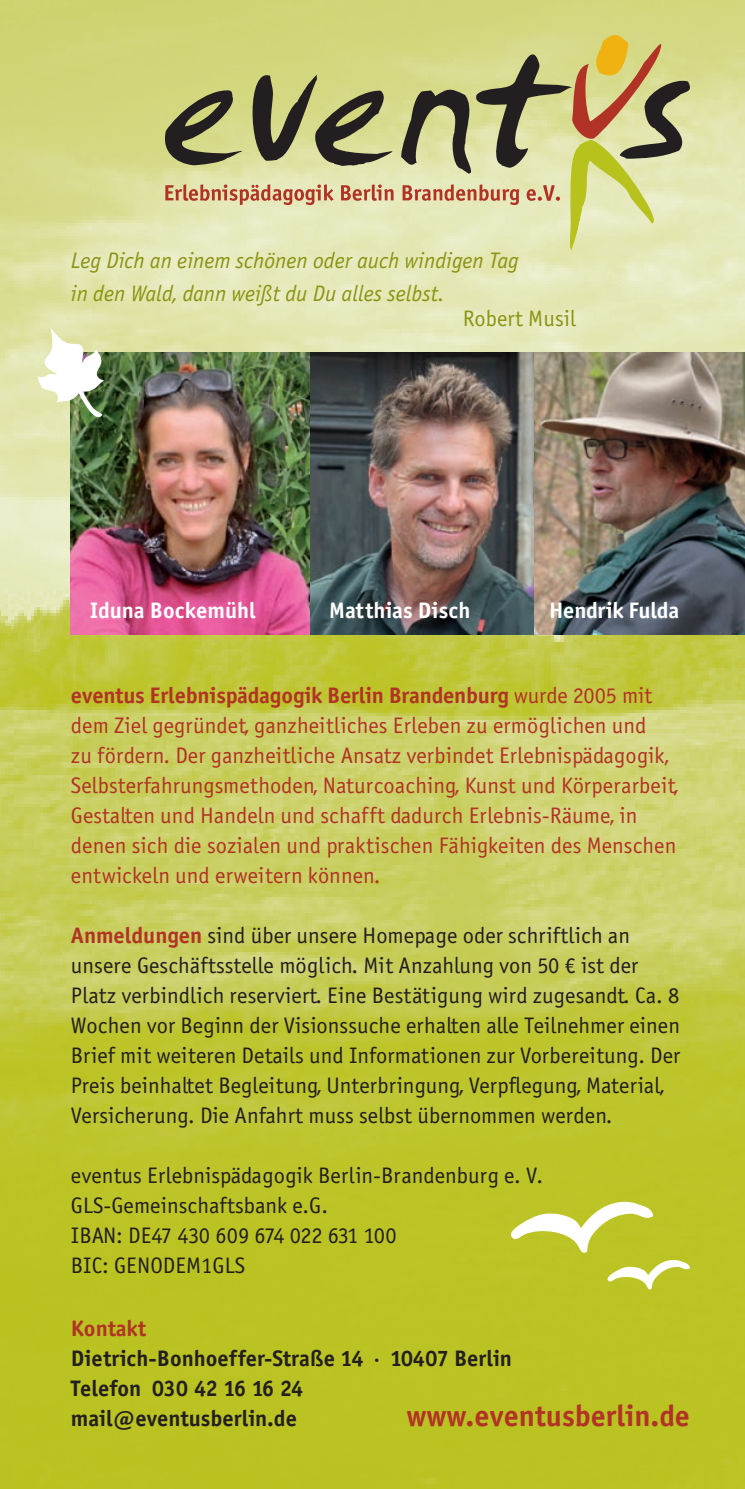
<style>
.page{position:relative;width:745px;height:1489px;background:#fff}
.page>*{position:absolute;margin:0;border:0;box-sizing:border-box;transform-origin:0 0}
.t1{font:30px "Officina Sans Bold ITC";color:#b13326}
.t2{font:22.5px/30px "Officina Sans Book ITC";color:#231f20}
.t3{font:22.5px/30px "Officina Sans Book ITC";color:#b13326}
.t4{font:22.5px/30px "Officina Sans Bold ITC";color:#231f20}
.t5{font:italic 22.5px/32.5px "Officina Sans Book ITC";color:#8b9412}
.t6{font:22.5px "Officina Sans Bold ITC";letter-spacing:-.01em;color:#b13326}
.t7{font:22.5px "Officina Sans Bold ITC";color:#fff}
.t8{font:22.5px "Officina Sans Book ITC";color:#8b9412}
.s1{font-family:"Officina Sans Book ITC"}
.s2{font-family:"Officina Sans Bold ITC";color:#b13326}
</style>
<div class="page">
<img style="left:0;top:0;width:744px;height:1488px">
<svg style="left:165px;top:184px;width:168px;height:21px;background:#d2aa84"></svg>
<svg style="left:341px;top:184px;width:52px;height:17px"></svg>
<svg style="left:247px;top:67px;width:145px;height:99px;background:#999b66"></svg>
<svg style="left:161px;top:89px;width:80px;height:76px;background:#8f905d"></svg>
<svg style="left:399px;top:31px;width:293px;height:221px;background:#c6c289"></svg>
<img style="left:533px;top:353px;width:211px;height:281px">
<img style="left:71px;top:353px;width:239px;height:281px">
<svg style="left:38px;top:328px;width:67px;height:92px"></svg>
<svg style="left:505px;top:1198px;width:184px;height:92px"></svg>
<img style="left:310px;top:353px;width:223px;height:281px">
<p class="t5" style="left:71px;top:245px;width:449px">Leg Dich an einem schönen oder auch windigen Tag in den Wald, dann weißt du Du alles selbst.</p>
<p class="t8" style="left:462px;top:305px;width:114px">Robert Musil</p>
<p class="t7" style="left:90px;top:596px;width:167px">Iduna Bockemühl</p>
<p class="t7" style="left:329px;top:596px;width:142px">Matthias Disch</p>
<p class="t7" style="left:548px;top:596px;width:131px">Hendrik Fulda</p>
<p class="t6" style="left:71px;top:681px;width:582px">eventus Erlebnispädagogik Berlin Brandenburg <span class="s1">wurde 2005 mit</span></p>
<p class="t3" style="left:71px;top:710px;width:608px">dem Ziel gegründet, ganzheitliches Erleben zu ermöglichen und<br>zu fördern. Der ganzheitliche Ansatz verbindet Erlebnispädagogik, Selbsterfahrungsmethoden, Naturcoaching, Kunst und Körperarbeit, Gestalten und Handeln und schafft dadurch Erlebnis-Räume, in denen sich die sozialen und praktischen Fähigkeiten des Menschen entwickeln und erweitern können.</p>
<p class="t2" style="left:71px;top:920px;width:610px"><span class="s2">Anmeldungen</span> sind über unsere Homepage oder schriftlich an unsere Geschäftsstelle möglich. Mit Anzahlung von 50 € ist der Platz verbindlich reserviert. Eine Bestätigung wird zugesandt. Ca. 8<br>Wochen vor Beginn der Visionssuche erhalten alle Teilnehmer einen Brief mit weiteren Details und Informationen zur Vorbereitung. Der Preis beinhaltet Begleitung, Unterbringung, Verpflegung, Material, Versicherung. Die Anfahrt muss selbst übernommen werden.</p>
<p class="t2" style="left:71px;top:1160px;width:473px">eventus Erlebnispädagogik Berlin-Brandenburg e. V.<br>GLS-Gemeinschaftsbank e.G.<br>IBAN: DE47 430 609 674 022 631 100<br>BIC: GENODEM1GLS</p>
<p class="t6" style="left:71px;top:1314px;width:77px">Kontakt</p>
<p class="t4" style="left:71px;top:1342px;width:442px">Dietrich-Bonhoeffer-Straße 14 · 10407 Berlin<br>Telefon 030 42 16 16 24 mail@eventusberlin.de</p>
<h1 class="t1" style="left:406px;top:1397px;width:285px">www.eventusberlin.de</h1>
</div>
